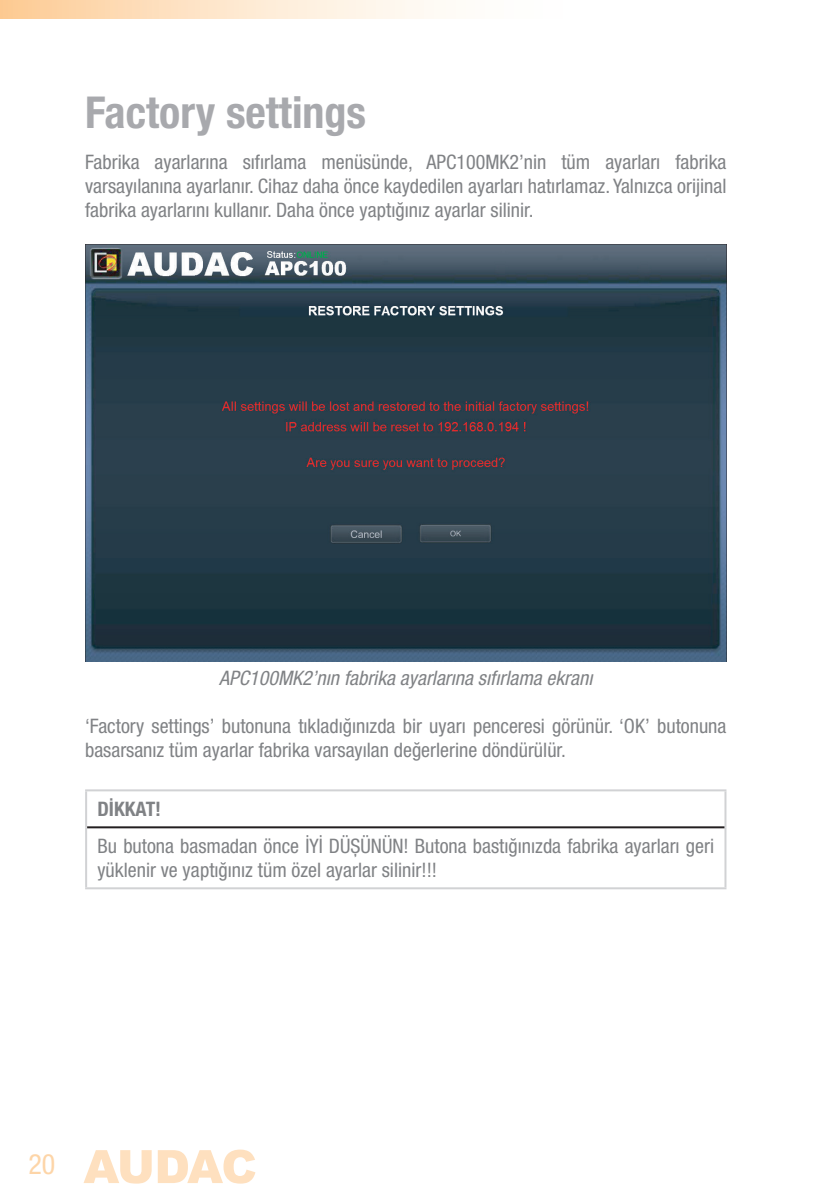
<style>
.page{position:relative;width:840px;height:1191px;background:#fff}
.page>*{position:absolute;margin:0;border:0;box-sizing:border-box;transform-origin:0 0}
.t1{font:700 condensed 44px "Helvetica Neue LT Pro";color:#a8a9ad}
.t2{font:condensed 28px "Helvetica Neue LT Pro";color:#fdd5a8}
.t3{font:condensed 20px/24px "Helvetica Neue LT Pro";color:#808285}
.t4{font:italic condensed 20px "Helvetica Neue LT Pro";color:#808285}
.t5{font:700 condensed 20px "Helvetica Neue LT Pro";color:#808285}
</style>
<div class="page">
<div style="left:0;top:0;width:593px;height:18px;background:linear-gradient(to right,#fdd09e,#fff)"></div>
<svg style="left:83px;top:1150px;width:68px;height:33px"></svg>
<svg style="left:158px;top:1149px;width:97px;height:34px"></svg>
<img style="left:85px;top:245px;width:641px;height:416px">
<hr style="left:85px;top:789px;width:641px;height:2px;background:#d1d2d4">
<hr style="left:85px;top:791px;width:2px;height:36px;background:#d1d2d4">
<hr style="left:724px;top:791px;width:2px;height:36px;background:#d1d2d4">
<hr style="left:85px;top:827px;width:2px;height:60px;background:#d1d2d4">
<hr style="left:724px;top:827px;width:2px;height:60px;background:#d1d2d4">
<hr style="left:85px;top:887px;width:641px;height:2px;background:#d1d2d4">
<hr style="left:87px;top:826px;width:637px;height:2px;background:#231f20">
<h1 class="t1" style="left:85px;top:86px;width:282px">Factory settings</h1>
<p class="t3" style="left:85px;top:150px;width:642px;text-align:justify">Fabrika ayarlarına sıfırlama menüsünde, APC100MK2’nin tüm ayarları fabrika varsayılanına ayarlanır. Cihaz daha önce kaydedilen ayarları hatırlamaz. Yalnızca orijinal fabrika ayarlarını kullanır. Daha önce yaptığınız ayarlar silinir.</p>
<p class="t4" style="left:219px;top:666px;width:374px">APC100MK2’nın fabrika ayarlarına sıfırlama ekranı</p>
<p class="t3" style="left:85px;top:714px;width:642px">‘Factory settings’ butonuna tıkladığınızda bir uyarı penceresi görünür. ‘OK’ butonuna basarsanız tüm ayarlar fabrika varsayılan değerlerine döndürülür.</p>
<p class="t5" style="left:97px;top:796px;width:65px">DİKKAT!</p>
<p class="t3" style="left:97px;top:833px;width:617px">Bu butona basmadan önce İYİ DÜŞÜNÜN! Butona bastığınızda fabrika ayarları geri yüklenir ve yaptığınız tüm özel ayarlar silinir!!!</p>
<h2 class="t2" style="left:28px;top:1148px;width:28px">20</h2>
</div>
